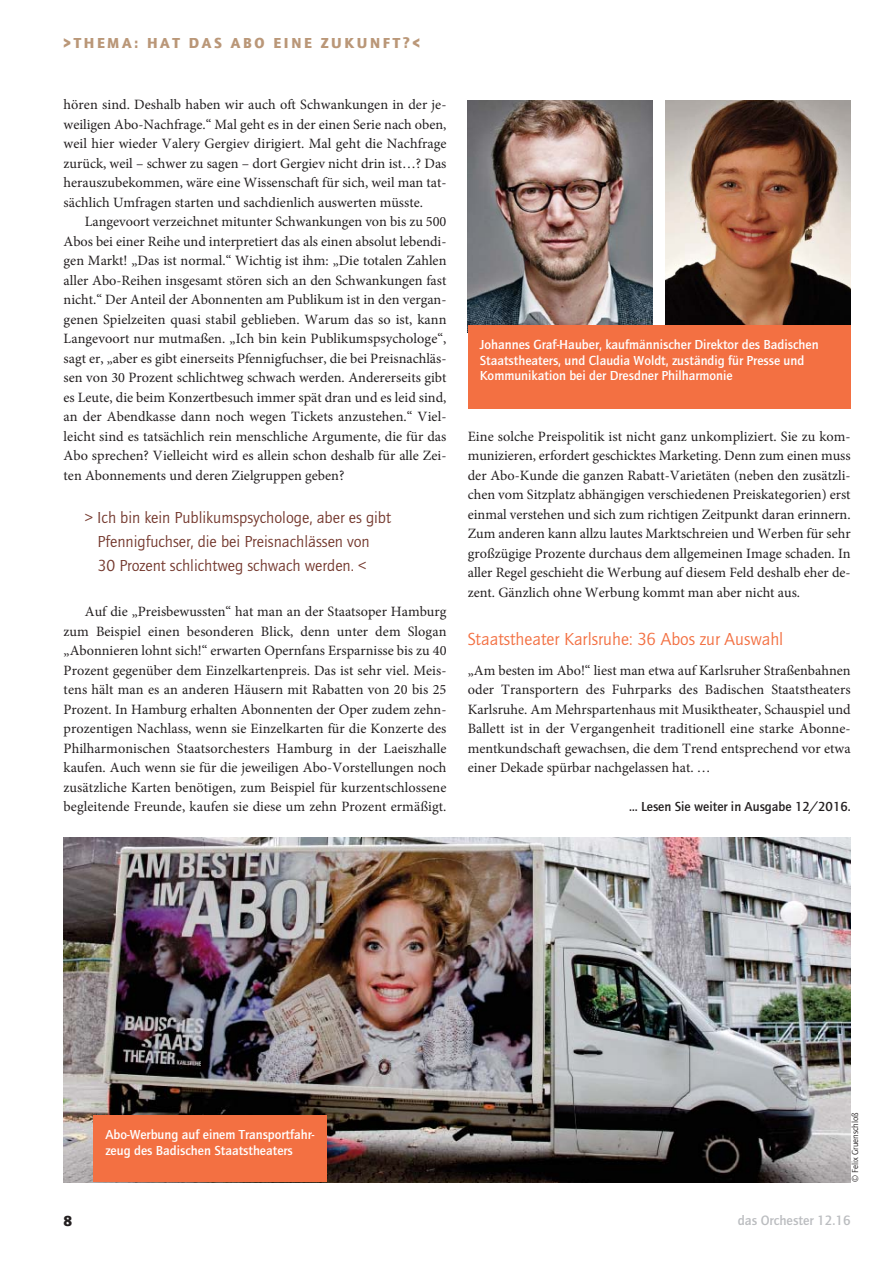
<style>
.page{position:relative;width:893px;height:1263px;background:#fff}
.page>*{position:absolute;margin:0;border:0;box-sizing:border-box;transform-origin:0 0}
.t1{font:18px "Quay Itc T";color:#f37042}
.t2{font:16.5px/24px "Quay Itc T";color:#74382d}
.t3{font:900 15px "Quay Itc T";letter-spacing:.175em;color:#ba9778}
.t4{font:900 15px "Quay Itc T";color:#231f20}
.t5{font:14.25px/19.5px "Minion Pro";color:#231f20;text-align:justify}
.t6{font:700 13.95px "Quay Itc T";color:#bbbdc0}
.t7{font:700 13.5px/15.8px "Quay Itc T";color:#fff}
.t8{font:700 13.5px "Quay Itc T";color:#231f20}
.t9{font:9px "Quay Itc T";color:#231f20}
</style>
<div class="page">
<img style="left:468px;top:100px;width:184px;height:225px">
<img style="left:665px;top:100px;width:185px;height:225px">
<div style="left:468px;top:325px;width:382px;height:83px;background:#f37042"></div>
<img style="left:64px;top:837px;width:786px;height:345px">
<div style="left:93px;top:1115px;width:234px;height:67px;background:#f37042"></div>
<p class="t3" style="left:64px;top:36px;width:358px">&gt;THEMA: HAT DAS ABO EINE ZUKUNFT?&lt;</p>
<p class="t5" style="left:64px;top:96px;width:384px">hören sind. Deshalb haben wir auch oft Schwankungen in der je&shy;weiligen Abo-Nachfrage.“ Mal geht es in der einen Serie nach oben, weil hier wieder Valery Gergiev dirigiert. Mal geht die Nachfrage zurück, weil – schwer zu sagen – dort Gergiev nicht drin ist…? Das herauszubekommen, wäre eine Wissenschaft für sich, weil man tat&shy;sächlich Umfragen starten und sachdienlich auswerten müsste.</p>
<p class="t5" style="left:64px;top:213px;width:384px;text-indent:21px">Langevoort verzeichnet mitunter Schwankungen von bis zu 500<br>Abos bei einer Reihe und interpretiert das als einen absolut lebendi&shy;gen Markt! „Das ist normal.“ Wichtig ist ihm: „Die totalen Zahlen aller Abo-Reihen insgesamt stören sich an den Schwankungen fast nicht.“ Der Anteil der Abonnenten am Publikum ist in den vergan&shy;genen Spielzeiten quasi stabil geblieben. Warum das so ist, kann Langevoort nur mutmaßen. „Ich bin kein Publikumspsychologe“, sagt er, „aber es gibt einerseits Pfennigfuchser, die bei Preisnachläs&shy;sen von 30 Prozent schlichtweg schwach werden. Andererseits gibt es Leute, die beim Konzertbesuch immer spät dran und es leid sind, an der Abendkasse dann noch wegen Tickets anzustehen.“ Viel&shy;leicht sind es tatsächlich rein menschliche Argumente, die für das Abo sprechen? Vielleicht wird es allein schon deshalb für alle Zei&shy;ten Abonnements und deren Zielgruppen geben?</p>
<p class="t2" style="left:98px;top:506px;width:295px;text-indent:-13px">&gt; Ich bin kein Publikumspsychologe, aber es gibt<br>Pfennigfuchser, die bei Preisnachlässen von<br>30 Prozent schlichtweg schwach werden. &lt;</p>
<p class="t5" style="left:64px;top:603px;width:384px;text-indent:21px">Auf die „Preisbewussten“ hat man an der Staatsoper Hamburg zum Beispiel einen besonderen Blick, denn unter dem Slogan „Abonnieren lohnt sich!“ erwarten Opernfans Ersparnisse bis zu 40<br>Prozent gegenüber dem Einzelkartenpreis. Das ist sehr viel. Meis&shy;tens hält man es an anderen Häusern mit Rabatten von 20 bis 25<br>Prozent. In Hamburg erhalten Abonnenten der Oper zudem zehn&shy;prozentigen Nachlass, wenn sie Einzelkarten für die Konzerte des Philharmonischen Staatsorchesters Hamburg in der Laeiszhalle kaufen. Auch wenn sie für die jeweiligen Abo-Vorstellungen noch zusätzliche Karten benötigen, zum Beispiel für kurzentschlossene begleitende Freunde, kaufen sie diese um zehn Prozent ermäßigt.</p>
<p class="t7" style="left:480px;top:338px;width:340px">Johannes Graf-Hauber, kaufmännischer Direktor des Badischen<br>Staatstheaters, und Claudia Woldt, zuständig für Presse und<br>Kommunikation bei der Dresdner Philharmonie</p>
<p class="t5" style="left:468px;top:428px;width:384px">Eine solche Preispolitik ist nicht ganz unkompliziert. Sie zu kom&shy;munizieren, erfordert geschicktes Marketing. Denn zum einen muss der Abo-Kunde die ganzen Rabatt-Varietäten (neben den zusätzli&shy;chen vom Sitzplatz abhängigen verschiedenen Preiskategorien) erst einmal verstehen und sich zum richtigen Zeitpunkt daran erinnern.<br>Zum anderen kann allzu lautes Marktschreien und Werben für sehr großzügige Prozente durchaus dem allgemeinen Image schaden. In aller Regel geschieht die Werbung auf diesem Feld deshalb eher de&shy;zent. Gänzlich ohne Werbung kommt man aber nicht aus.</p>
<p class="t1" style="left:468px;top:632px;width:317px">Staatstheater Karlsruhe: 36 Abos zur Auswahl</p>
<p class="t5" style="left:468px;top:662px;width:384px">„Am besten im Abo!“ liest man etwa auf Karlsruher Straßenbahnen oder Transportern des Fuhrparks des Badischen Staatstheaters Karlsruhe. Am Mehrspartenhaus mit Musiktheater, Schauspiel und Ballett ist in der Vergangenheit traditionell eine starke Abonne&shy;mentkundschaft gewachsen, die dem Trend entsprechend vor etwa einer Dekade spürbar nachgelassen hat. …</p>
<p class="t8" style="left:629px;top:802px;width:223px">… Lesen Sie weiter in Ausgabe 12/2016.</p>
<p class="t7" style="left:105px;top:1128px;width:210px">Abo-Werbung auf einem Transportfahr&shy;zeug des Badischen Staatstheaters</p>
<p class="t9" style="left:851px;top:1182px;width:71px;rotate:-90deg">© Felix Gruenschloß</p>
<p class="t4" style="left:64px;top:1214px;width:10px">8</p>
<p class="t6" style="left:737px;top:1215px;width:114px">das Orchester 12.16</p>
</div>
